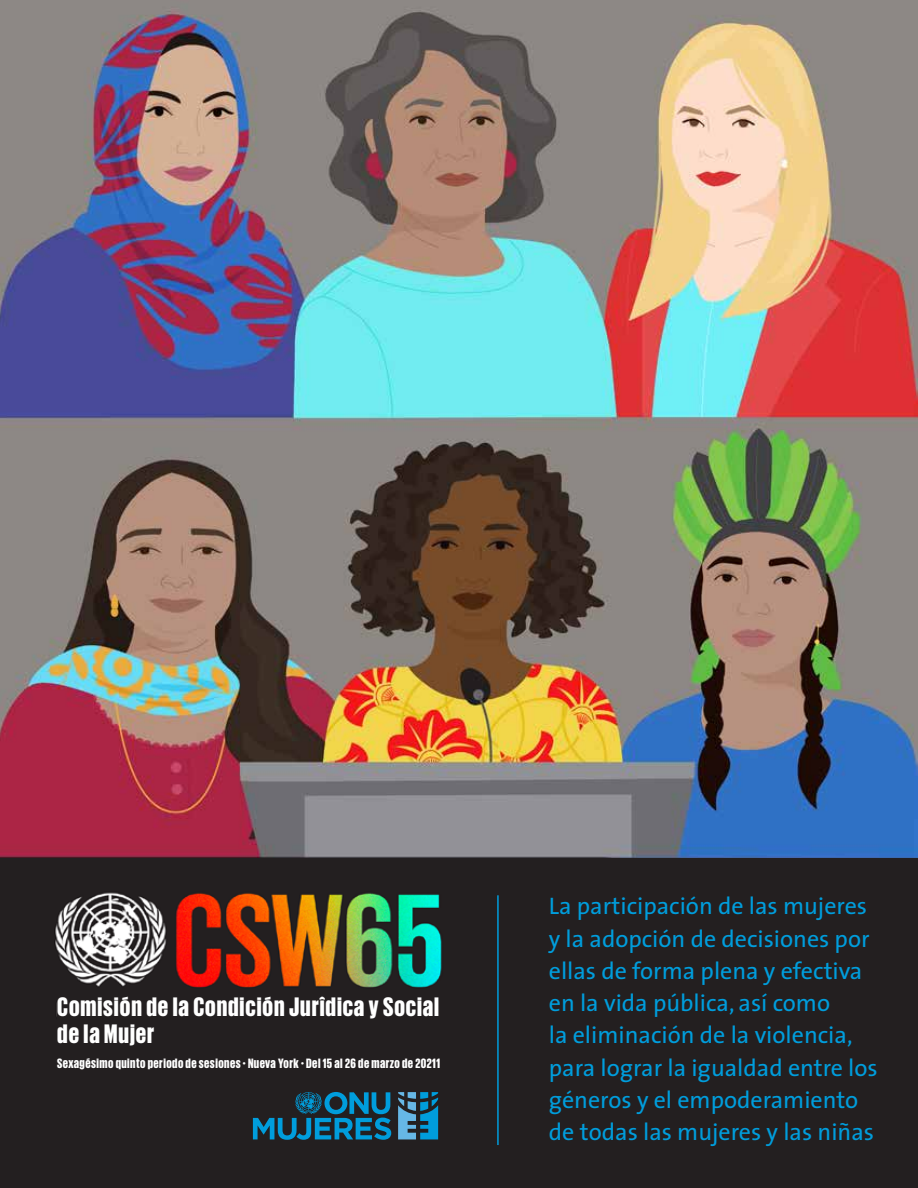
<style>
.page{position:relative;width:918px;height:1188px;background:#231f20}
.page>*{position:absolute;margin:0;border:0;box-sizing:border-box;transform-origin:0 0}
.t1{font:800 27.3px/27.3px "Giorgio Sans LC";letter-spacing:.035em;color:#fff}
.t2{font:24px/32.2px "The Sans";color:#009ddc}
.t3{font:800 13.8px "Giorgio Sans LC";letter-spacing:.035em;color:#fff}
</style>
<div class="page">
<img style="left:0;top:0;width:918px;height:858px">
<img style="left:54px;top:892px;width:388px;height:124px">
<div style="left:57px;top:991px;width:402px;height:173px;background:#231f20"></div>
<hr style="left:497px;top:895px;width:2px;height:250px;background:#009ddc">
<svg style="left:253px;top:1092px;width:138px;height:48px"></svg>
<svg style="left:398px;top:1092px;width:40px;height:47px"></svg>
<p class="t1" style="left:57px;top:992px;width:383px">Comisión de la Condición Jurîdica y Social de la Mujer</p>
<p class="t3" style="left:57px;top:1056px;width:384px">Sexagésimo quinto periodo de sesiones • Nueva York • Del 15 al 26 de marzo de 20211</p>
<p class="t2" style="left:549px;top:889px;width:331px">La participación de las mujeres y la adopción de decisiones por ellas de forma plena y efectiva en la vida pública, así como<br>la eliminación de la violencia, para lograr la igualdad entre los géneros y el empoderamiento de todas las mujeres y las niñas</p>
</div>
